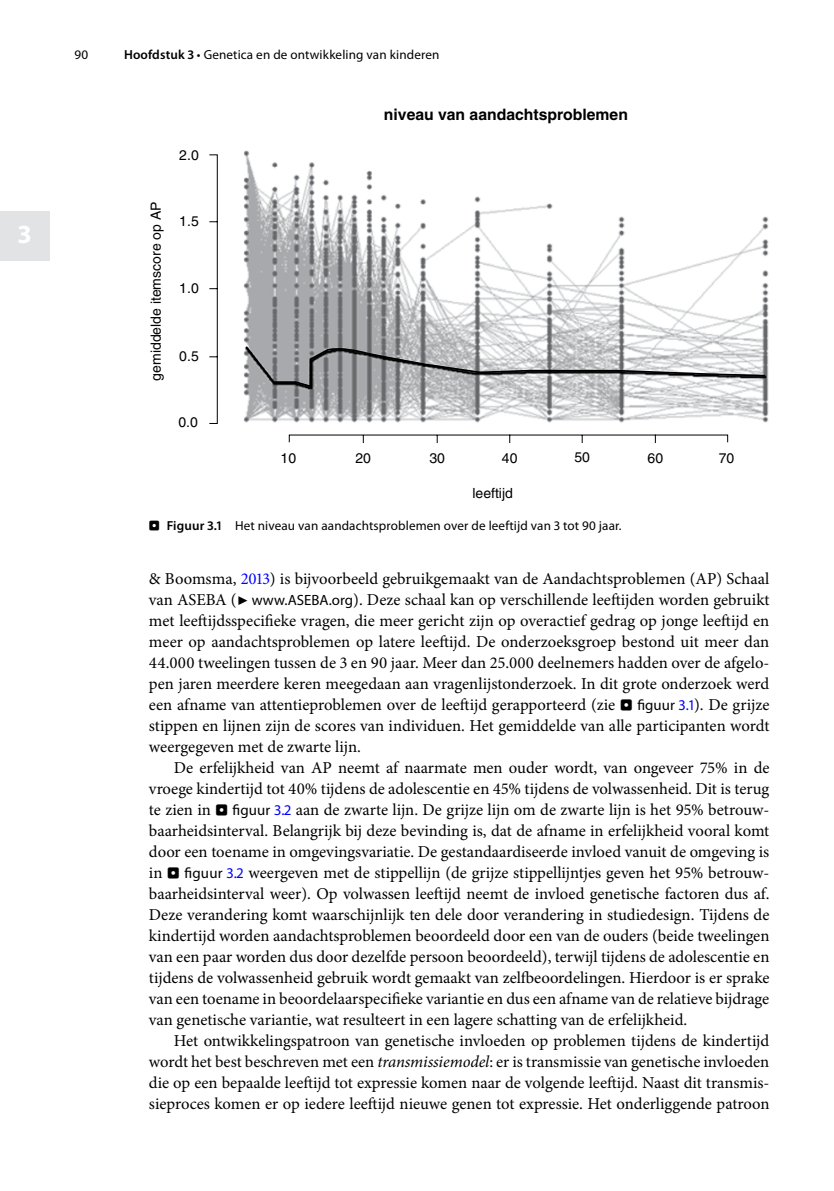
<style>
.page{position:relative;width:834px;height:1191px;background:#fff}
.page>*{position:absolute;margin:0;border:0;box-sizing:border-box;transform-origin:0 0}
.t1{font:700 26.25px "Myriad Pro";color:#fff}
.t2{font:16.62px/21px "Minion Pro";color:#000;text-align:justify}
.t3{font:700 15.75px "Helvetica";color:#000}
.t4{font:14px "Helvetica";color:#000}
.t5{font:13.12px "Myriad Pro";letter-spacing:.01em;color:#000}
.s1{font-weight:600}
.s2{font-family:"Blik Buttons"}
.s3{color:#00f}
.s4{font-family:"Blik Buttons";font-size:14.88px}
.s5{font-family:"Myriad Pro";font-size:14.88px}
.s6{font-family:"Myriad Pro";font-size:14.88px;color:#00f}
.s7{font-style:italic}
</style>
<div class="page">
<img style="left:244px;top:150px;width:525px;height:273px">
<svg style="left:728px;top:344px;width:38px;height:44px"></svg>
<svg style="left:209px;top:154px;width:519px;height:289px"></svg>
<div style="left:0;top:211px;width:50px;height:49px;background:#e2e3e4"></div>
<h1 class="t1" style="left:18px;top:217px;width:15px">3</h1>
<p class="t5" style="left:74px;top:46px;width:15px">90</p>
<p class="t5" style="left:124px;top:46px;width:317px"><span class="s1">Hoofdstuk 3</span> • Genetica en de ontwikkeling van kinderen</p>
<p class="t4" style="left:179px;top:147px;width:21px">2.0</p>
<p class="t4" style="left:148px;top:380px;width:180px;rotate:-90deg">gemiddelde itemscore op AP</p>
<p class="t4" style="left:179px;top:213px;width:21px">1.5</p>
<p class="t4" style="left:179px;top:280px;width:21px">1.0</p>
<p class="t4" style="left:179px;top:348px;width:21px">0.5</p>
<p class="t4" style="left:178px;top:414px;width:21px">0.0</p>
<p class="t3" style="left:384px;top:105px;width:245px">niveau van aandachtsproblemen</p>
<p class="t4" style="left:280px;top:450px;width:17px">10</p>
<p class="t4" style="left:355px;top:450px;width:17px">20</p>
<p class="t4" style="left:429px;top:450px;width:17px">30</p>
<p class="t4" style="left:502px;top:450px;width:17px">40</p>
<p class="t4" style="left:574px;top:449px;width:17px">50</p>
<p class="t4" style="left:647px;top:450px;width:17px">60</p>
<p class="t4" style="left:718px;top:450px;width:17px">70</p>
<p class="t4" style="left:472px;top:485px;width:42px">leeftijd</p>
<p class="t5" style="left:149px;top:518px;width:474px"><span class="s2">.</span> <span class="s1">Figuur 3.1</span> Het niveau van aandachtsproblemen over de leeftijd van 3 tot 90 jaar.</p>
<p class="t2" style="left:149px;top:568px;width:622px">&amp; Boomsma, <span class="s3">2013</span>) is bijvoorbeeld gebruikgemaakt van de Aandachtsproblemen (AP) Schaal van ASEBA (<span class="s4">7</span> <span class="s5">www.ASEBA.org</span>). Deze schaal kan op verschillende leeftijden worden gebruikt met leeftijdsspecifieke vragen, die meer gericht zijn op overactief gedrag op jonge leeftijd en meer op aandachtsproblemen op latere leeftijd. De onderzoeksgroep bestond uit meer dan 44.000 tweelingen tussen de 3 en 90 jaar. Meer dan 25.000 deelnemers hadden over de afgelo&shy;pen jaren meerdere keren meegedaan aan vragenlijstonderzoek. In dit grote onderzoek werd een afname van attentieproblemen over de leeftijd gerapporteerd (zie <span class="s4">.</span> <span class="s5">figuur</span> <span class="s6">3.1</span>). De grijze stippen en lijnen zijn de scores van individuen. Het gemiddelde van alle participanten wordt weergegeven met de zwarte lijn.</p>
<p class="t2" style="left:149px;top:757px;width:622px;text-indent:25px">De erfelijkheid van AP neemt af naarmate men ouder wordt, van ongeveer 75% in de vroege kindertijd tot 40% tijdens de adolescentie en 45% tijdens de volwassenheid. Dit is terug te zien in <span class="s4">.</span> <span class="s5">figuur</span> <span class="s6">3.2</span> aan de zwarte lijn. De grijze lijn om de zwarte lijn is het 95% betrouw&shy;baarheidsinterval. Belangrijk bij deze bevinding is, dat de afname in erfelijkheid vooral komt door een toename in omgevingsvariatie. De gestandaardiseerde invloed vanuit de omgeving is in <span class="s4">.</span> <span class="s5">figuur</span> <span class="s6">3.2</span> weergeven met de stippellijn (de grijze stippellijntjes geven het 95% betrouw&shy;baarheidsinterval weer). Op volwassen leeftijd neemt de invloed genetische factoren dus af.<br>Deze verandering komt waarschijnlijk ten dele door verandering in studiedesign. Tijdens de kindertijd worden aandachtsproblemen beoordeeld door een van de ouders (beide tweelingen van een paar worden dus door dezelfde persoon beoordeeld), terwijl tijdens de adolescentie en tijdens de volwassenheid gebruik wordt gemaakt van zelfbeoordelingen. Hierdoor is er sprake van een toename in beoordelaarspecifieke variantie en dus een afname van de relatieve bijdrage van genetische variantie, wat resulteert in een lagere schatting van de erfelijkheid.</p>
<p class="t2" style="left:149px;top:1030px;width:622px;text-indent:25px">Het ontwikkelingspatroon van genetische invloeden op problemen tijdens de kindertijd wordt het best beschreven met een <span class="s7">transmissiemodel</span>: er is transmissie van genetische invloeden die op een bepaalde leeftijd tot expressie komen naar de volgende leeftijd. Naast dit transmis&shy;sieproces komen er op iedere leeftijd nieuwe genen tot expressie. Het onderliggende patroon</p>
</div>
